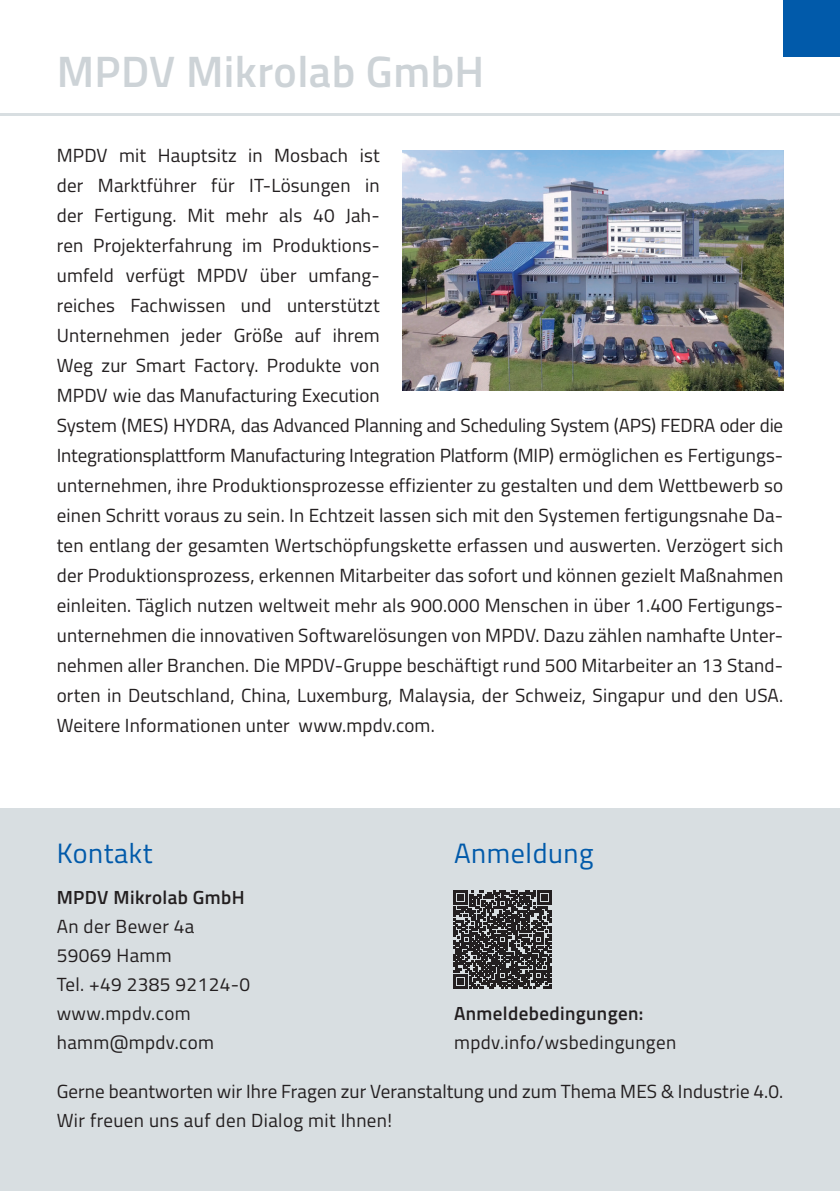
<style>
.page{position:relative;width:840px;height:1191px;background:#fff}
.page>*{position:absolute;margin:0;border:0;box-sizing:border-box;transform-origin:0 0}
.t1{font:600 44px "Titillium";letter-spacing:.01em;color:#cdd3d7}
.t2{font:28px "Titillium";letter-spacing:.02em;color:#015aaa}
.t3{font:19px/30px "Titillium";letter-spacing:.01em;color:#231f20}
.t4{font:600 19px "Titillium";letter-spacing:.02em;color:#231f20}
</style>
<div class="page">
<div style="left:0;top:808px;width:839px;height:383px;background:#d8dee1"></div>
<svg style="left:453px;top:890px;width:98px;height:98px;background:#3c393b"></svg>
<div style="left:782px;top:0;width:57px;height:57px;background:#015aaa"></div>
<hr style="left:0;top:113px;width:839px;height:3px;background:#d8dee1">
<img style="left:402px;top:151px;width:380px;height:239px">
<p class="t1" style="left:57px;top:38px;width:429px">MPDV Mikrolab GmbH</p>
<p class="t3" style="left:57px;top:140px;width:727px">MPDV mit Hauptsitz in Mosbach ist<br>der Marktführer für IT-Lösungen in<br>der Fertigung. Mit mehr als 40 Jah-<br>ren Projekterfahrung im Produktions-<br>umfeld verfügt MPDV über umfang-<br>reiches Fachwissen und unterstützt<br>Unternehmen jeder Größe auf ihrem<br>Weg zur Smart Factory. Produkte von<br>MPDV wie das Manufacturing Execution<br>System (MES) HYDRA, das Advanced Planning and Scheduling System (APS) FEDRA oder die Integrationsplattform Manufacturing Integration Platform (MIP) ermöglichen es Fertigungs&shy;unternehmen, ihre Produktionsprozesse effizienter zu gestalten und dem Wettbewerb so einen Schritt voraus zu sein. In Echtzeit lassen sich mit den Systemen fertigungsnahe Da&shy;ten entlang der gesamten Wertschöpfungskette erfassen und auswerten. Verzögert sich der Produktionsprozess, erkennen Mitarbeiter das sofort und können gezielt Maßnahmen einleiten. Täglich nutzen weltweit mehr als 900.000 Menschen in über 1.400 Fertigungs&shy;unternehmen die innovativen Softwarelösungen von MPDV. Dazu zählen namhafte Unter&shy;nehmen aller Branchen. Die MPDV-Gruppe beschäftigt rund 500 Mitarbeiter an 13 Stand&shy;orten in Deutschland, China, Luxemburg, Malaysia, der Schweiz, Singapur und den USA.<br>Weitere Informationen unter www.mpdv.com.</p>
<p class="t2" style="left:57px;top:833px;width:97px">Kontakt</p>
<p class="t4" style="left:57px;top:882px;width:189px">MPDV Mikrolab GmbH</p>
<p class="t3" style="left:57px;top:910px;width:139px">An der Bewer 4a</p>
<p class="t3" style="left:57px;top:939px;width:116px">59069 Hamm</p>
<p class="t3" style="left:57px;top:968px;width:195px">Tel. +49 2385 92124-0</p>
<p class="t3" style="left:57px;top:997px;width:135px">www.mpdv.com</p>
<p class="t3" style="left:57px;top:1026px;width:159px">hamm@mpdv.com</p>
<p class="t3" style="left:57px;top:1076px;width:727px;line-height:29px">Gerne beantworten wir Ihre Fragen zur Veranstaltung und zum Thema MES &amp; Industrie 4.0.<br>Wir freuen uns auf den Dialog mit Ihnen!</p>
<p class="t2" style="left:454px;top:833px;width:141px">Anmeldung</p>
<p class="t4" style="left:454px;top:998px;width:191px">Anmeldebedingungen:</p>
<p class="t3" style="left:454px;top:1026px;width:223px">mpdv.info/wsbedingungen</p>
</div>
